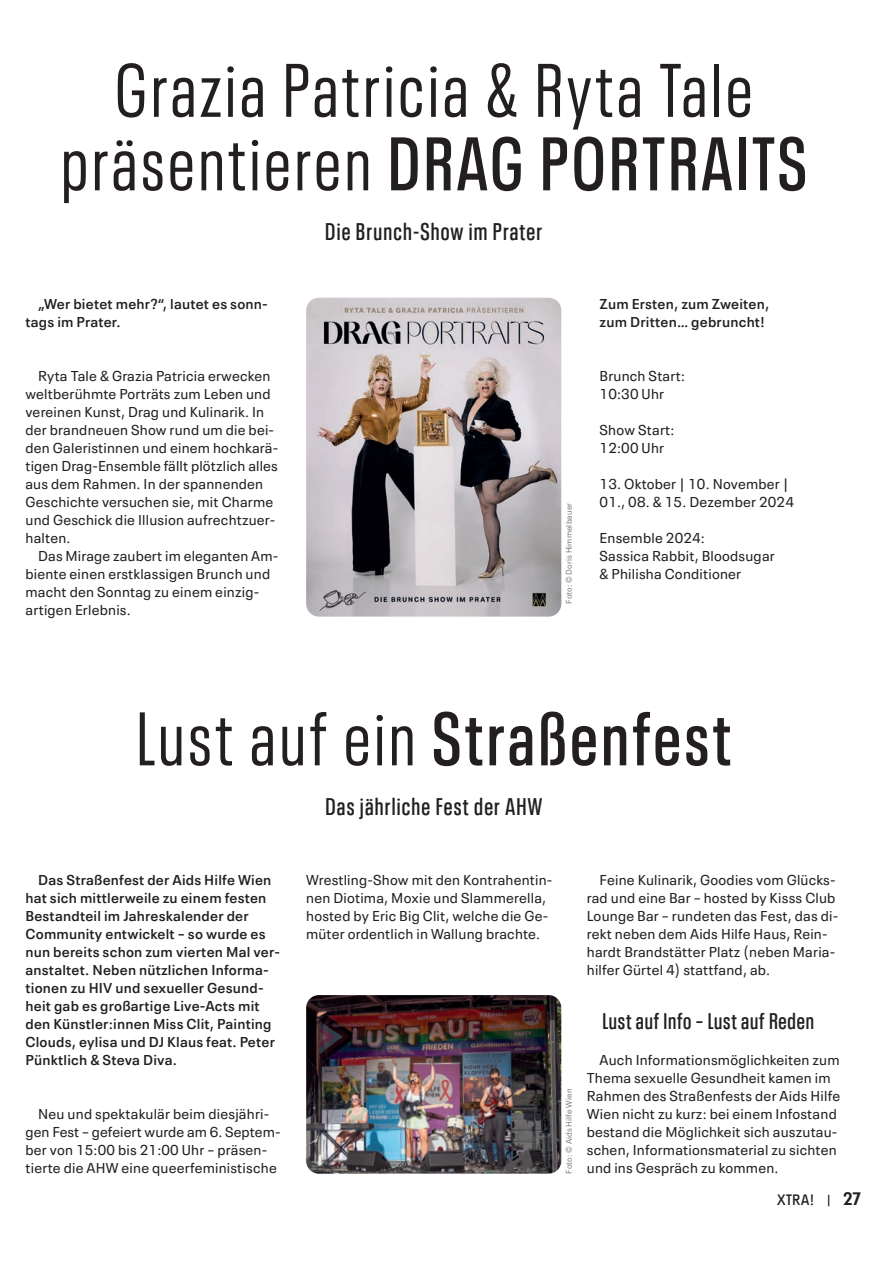
<style>
.page{position:relative;width:893px;height:1263px;background:#fff}
.page>*{position:absolute;margin:0;border:0;box-sizing:border-box;transform-origin:0 0}
.t1{font:condensed 75px/73.5px "Neue Plak";letter-spacing:.05em;color:#231f20;text-align:center}
.t2{font:600 condensed 75px "Neue Plak";letter-spacing:.05em;color:#231f20}
.t3{font:600 condensed 24px "Neue Plak";letter-spacing:.05em;color:#231f20}
.t4{font:600 condensed 22.5px "Neue Plak";letter-spacing:.035em;color:#231f20}
.t5{font:600 condensed 15px "Neue Plak";color:#231f20}
.t6{font:14.25px/18px "Neue Plak Text";letter-spacing:.015em;color:#231f20}
.t7{font:600 14.25px/18px "Neue Plak Text";letter-spacing:.015em;color:#231f20}
.t8{font:8.25px "Neue Plak Text";letter-spacing:.015em;color:#808285}
.s1{font-weight:600}
.s2{font-weight:400}
.s3{font-size:12px}
.s4{font-weight:700;font-size:18px}
</style>
<div class="page">
<img style="left:306px;top:298px;width:255px;height:319px;border-radius:13px">
<img style="left:306px;top:995px;width:255px;height:179px;border-radius:13px">
<h1 class="t1" style="left:61px;top:43px;width:747px">Grazia Patricia &amp; Ryta Tale präsentieren <span class="s1">DRAG PORTRAITS</span></h1>
<h2 class="t3" style="left:325px;top:210px;width:218px">Die Brunch-Show im Prater</h2>
<p class="t7" style="left:26px;top:293px;width:244px;text-indent:13px">„Wer bietet mehr?“, lautet es sonn&shy;tags im Prater.</p>
<p class="t6" style="left:26px;top:365px;width:254px;text-indent:13px">Ryta Tale &amp; Grazia Patricia erwecken weltberühmte Porträts zum Leben und vereinen Kunst, Drag und Kulinarik. In der brandneuen Show rund um die bei&shy;den Galeristinnen und einem hochkarä&shy;tigen Drag-Ensemble fällt plötzlich alles aus dem Rahmen. In der spannenden Geschichte versuchen sie, mit Charme und Geschick die Illusion aufrechtzuer&shy;halten.</p>
<p class="t6" style="left:26px;top:545px;width:254px;text-indent:13px">Das Mirage zaubert im eleganten Am&shy;biente einen erstklassigen Brunch und macht den Sonntag zu einem einzig&shy;artigen Erlebnis.</p>
<p class="t8" style="left:562px;top:604px;width:102px;rotate:-90deg">Foto: © Doris Himmelbauer</p>
<p class="t7" style="left:600px;top:293px;width:171px">Zum Ersten, zum Zweiten, zum Dritten… gebruncht!</p>
<p class="t6" style="left:600px;top:365px;width:87px">Brunch Start:<br>10:30 Uhr</p>
<p class="t6" style="left:600px;top:419px;width:76px">Show Start:<br>12:00 Uhr</p>
<p class="t6" style="left:600px;top:473px;width:196px">13. Oktober | 10. November |<br>01., 08. &amp; 15. Dezember 2024</p>
<p class="t6" style="left:600px;top:527px;width:177px">Ensemble 2024:<br>Sassica Rabbit, Bloodsugar &amp; Philisha Conditioner</p>
<h1 class="t2" style="left:136px;top:673px;width:596px"><span class="s2">Lust auf ein</span> Straßenfest</h1>
<h2 class="t3" style="left:325px;top:785px;width:218px">Das jährliche Fest der AHW</h2>
<p class="t7" style="left:26px;top:869px;width:256px;text-indent:13px">Das Straßenfest der Aids Hilfe Wien hat sich mittlerweile zu einem festen Bestandteil im Jahreskalender der Community entwickelt – so wurde es nun bereits schon zum vierten Mal ver&shy;anstaltet. Neben nützlichen Informa&shy;tionen zu HIV und sexueller Gesund&shy;heit gab es großartige Live-Acts mit den Künstler:innen Miss Clit, Painting Clouds, eylisa und DJ Klaus feat. Peter Pünktlich &amp; Steva Diva.</p>
<p class="t6" style="left:26px;top:1103px;width:257px;text-indent:13px">Neu und spektakulär beim diesjähri&shy;gen Fest – gefeiert wurde am 6. Septem&shy;ber von 15:00 bis 21:00 Uhr – präsen&shy;tierte die AHW eine queerfeministische</p>
<p class="t6" style="left:306px;top:869px;width:248px">Wrestling-Show mit den Kontrahentin&shy;nen Diotima, Moxie und Slammerella, hosted by Eric Big Clit, welche die Ge&shy;müter ordentlich in Wallung brachte.</p>
<p class="t6" style="left:587px;top:869px;width:253px;text-indent:13px">Feine Kulinarik, Goodies vom Glücks&shy;rad und eine Bar – hosted by Kisss Club Lounge Bar – rundeten das Fest, das di&shy;rekt neben dem Aids Hilfe Haus, Rein&shy;hardt Brandstätter Platz (neben Maria&shy;hilfer Gürtel 4) stattfand, ab.</p>
<h3 class="t4" style="left:602px;top:1001px;width:213px">Lust auf Info – Lust auf Reden</h3>
<p class="t6" style="left:587px;top:1049px;width:255px;text-indent:13px">Auch Informationsmöglichkeiten zum Thema sexuelle Gesundheit kamen im Rahmen des Straßenfests der Aids Hilfe Wien nicht zu kurz: bei einem Infostand bestand die Möglichkeit sich auszutau&shy;schen, Informationsmaterial zu sichten und ins Gespräch zu kommen.</p>
<p class="t8" style="left:562px;top:1174px;width:86px;rotate:-90deg">Foto: © Aids Hilfe Wien</p>
<p class="t5" style="left:777px;top:1187px;width:86px">XTRA! <span class="s3">|</span> <span class="s4">27</span></p>
</div>
